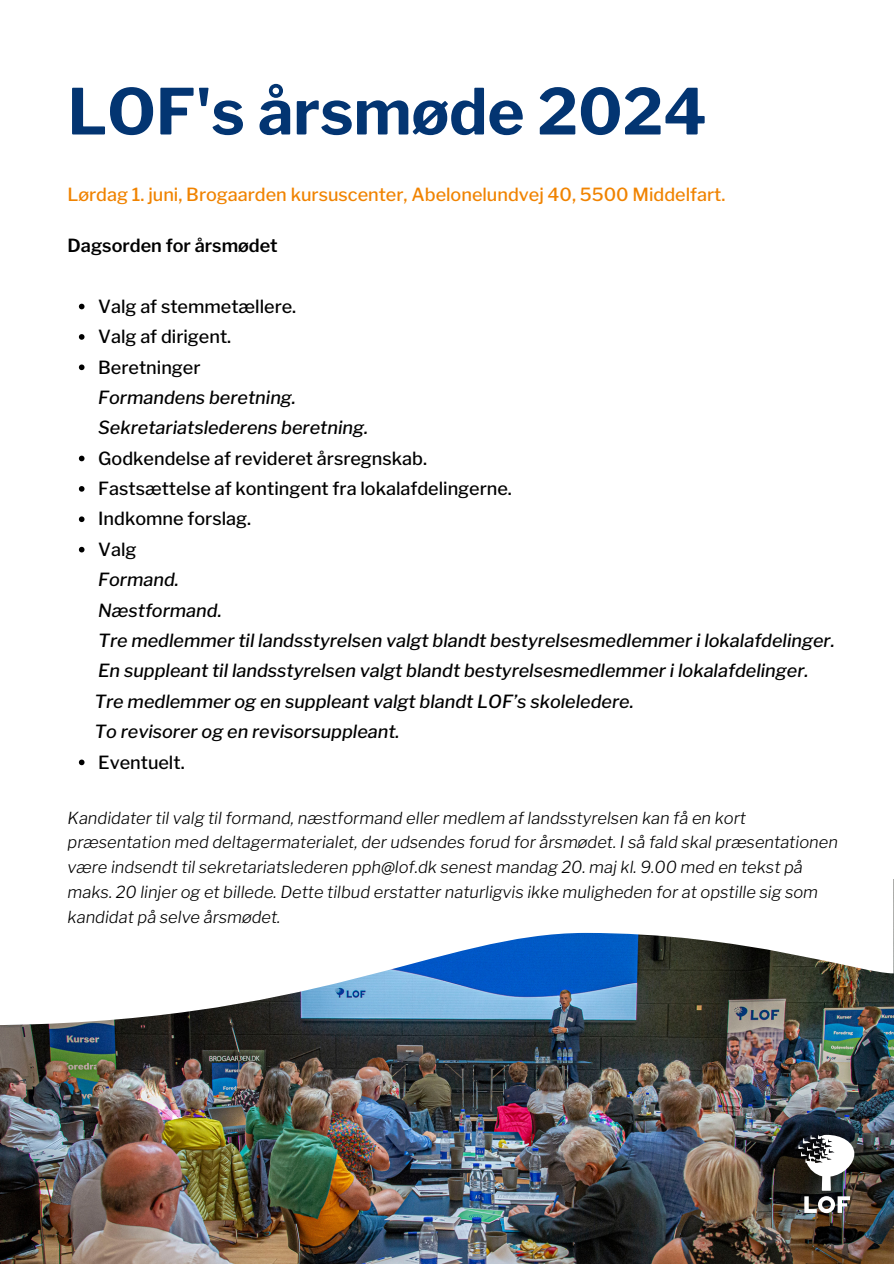
<style>
.page{position:relative;width:894px;height:1264px;background:#fff}
.page>*{position:absolute;margin:0;border:0;box-sizing:border-box;transform-origin:0 0}
.t1{font:700 63px "Libre Franklin";color:#033572}
.t2{font:italic 500 18px/30.3px "Libre Franklin";color:#000}
.t3{font:500 18px "Libre Franklin";color:#000}
.t4{font:500 18px "Libre Franklin";color:#f08300}
.t5{font:600 18px "Libre Franklin";color:#000}
.t6{font:italic 300 16.5px/24.8px "Libre Franklin";color:#000}
</style>
<div class="page">
<img style="left:0;top:1025px;width:893px;height:238px">
<svg style="left:798px;top:1134px;width:56px;height:56px"></svg>
<svg style="left:804px;top:1196px;width:45px;height:17px"></svg>
<svg style="left:7px;top:932px;width:886px;height:93px"></svg>
<svg style="left:79px;top:304px;width:5px;height:5px"></svg>
<svg style="left:79px;top:334px;width:5px;height:6px"></svg>
<svg style="left:79px;top:364px;width:5px;height:6px"></svg>
<svg style="left:79px;top:455px;width:5px;height:6px"></svg>
<svg style="left:79px;top:486px;width:5px;height:5px"></svg>
<svg style="left:79px;top:516px;width:5px;height:6px"></svg>
<svg style="left:79px;top:547px;width:5px;height:5px"></svg>
<svg style="left:79px;top:759px;width:5px;height:6px"></svg>
<p class="t1" style="left:68px;top:74px;width:640px">LOF's årsmøde 2024</p>
<p class="t4" style="left:68px;top:183px;width:659px">Lørdag 1. juni, Brogaarden kursuscenter, Abelonelundvej 40, 5500 Middelfart.</p>
<h2 class="t5" style="left:68px;top:234px;width:211px">Dagsorden for årsmødet</h2>
<h2 class="t3" style="left:98px;top:295px;width:199px">Valg af stemmetællere.</h2>
<p class="t3" style="left:98px;top:326px;width:134px">Valg af dirigent.</p>
<p class="t3" style="left:98px;top:356px;width:104px">Beretninger</p>
<p class="t2" style="left:98px;top:382px;width:271px">Formandens beretning.<br>Sekretariatslederens beretning.</p>
<h2 class="t3" style="left:98px;top:447px;width:330px">Godkendelse af revideret årsregnskab.</h2>
<p class="t3" style="left:98px;top:477px;width:415px">Fastsættelse af kontingent fra lokalafdelingerne.</p>
<p class="t3" style="left:98px;top:508px;width:154px">Indkomne forslag.</p>
<p class="t3" style="left:98px;top:538px;width:40px">Valg</p>
<p class="t2" style="left:94px;top:564px;width:741px">Formand.<br>Næstformand.<br>Tre medlemmer til landsstyrelsen valgt blandt bestyrelsesmedlemmer i lokalafdelinger.<br>En suppleant til landsstyrelsen valgt blandt bestyrelsesmedlemmer i lokalafdelinger.<br>Tre medlemmer og en suppleant valgt blandt LOF’s skoleledere.<br>To revisorer og en revisorsuppleant.</p>
<h2 class="t3" style="left:98px;top:751px;width:88px">Eventuelt.</h2>
<p class="t6" style="left:68px;top:805px;width:771px">Kandidater til valg til formand, næstformand eller medlem af landsstyrelsen kan få en kort præsentation med deltagermaterialet, der udsendes forud for årsmødet. I så fald skal præsentationen være indsendt til sekretariatslederen pph@lof.dk senest mandag 20. maj kl. 9.00 med en tekst på maks. 20 linjer og et billede. Dette tilbud erstatter naturligvis ikke muligheden for at opstille sig som kandidat på selve årsmødet.</p>
</div>
